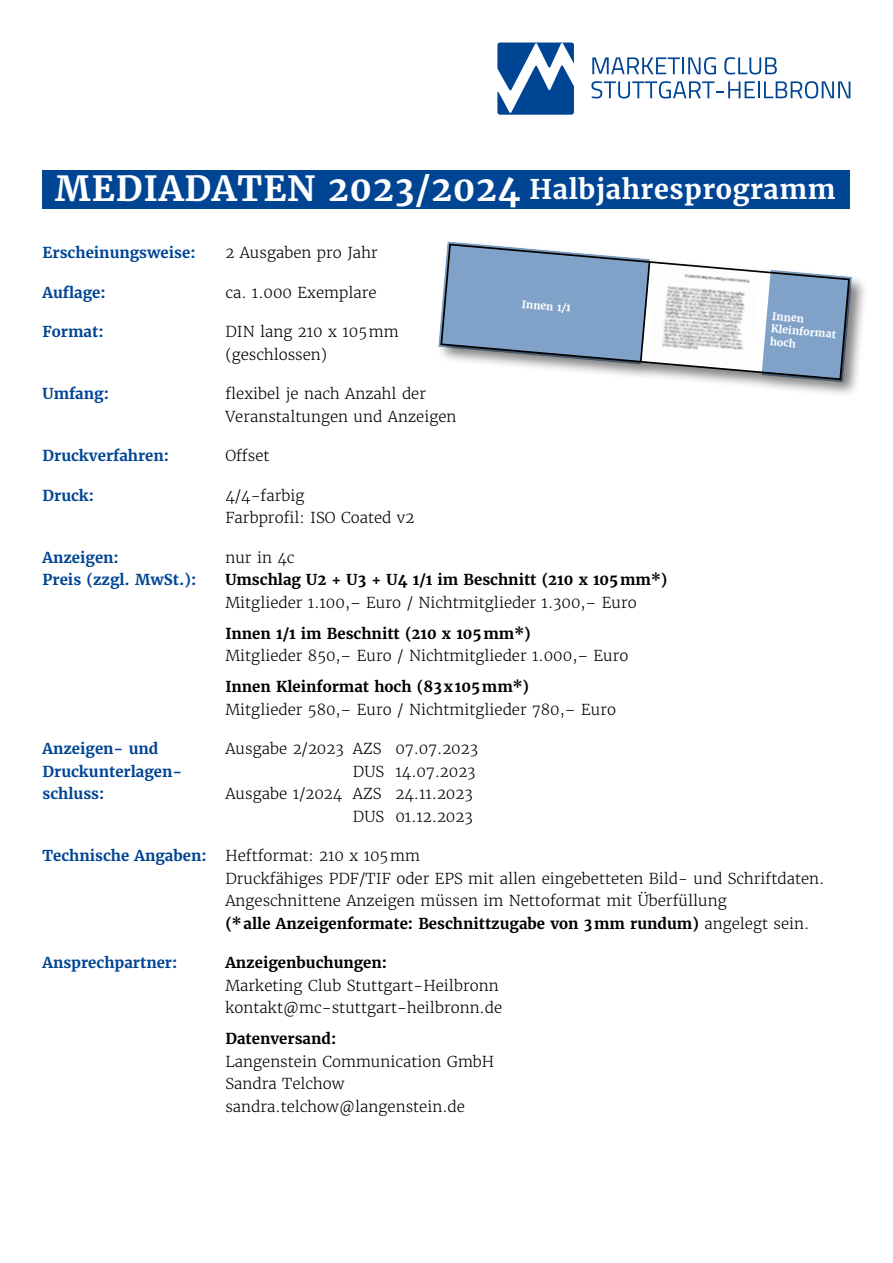
<style>
.page{position:relative;width:893px;height:1263px;background:#fff}
.page>*{position:absolute;margin:0;border:0;box-sizing:border-box;transform-origin:0 0}
.t1{font:700 34.5px "Merriweather";letter-spacing:.03em;color:#fff}
.t2{font:300 15px/22.5px "Merriweather";color:#000}
.t3{font:700 15px "Merriweather";color:#004594}
.t4{font:700 15px "Merriweather";color:#000}
.t5{font:700 10.5px/12.6px "Merriweather";color:#fff}
.s1{font-size:27px}
.s2{font-weight:700;color:#004594}
.s3{font-weight:700}
</style>
<div class="page">
<div style="left:43px;top:170px;width:807px;height:38px;background:#004594"></div>
<div style="left:436px;top:240px;width:432px;height:158px;background:#000;opacity:.5"></div>
<svg style="left:439px;top:243px;width:412px;height:138px"></svg>
<svg style="left:438px;top:241px;width:213px;height:124px;background:#8ca6c5"></svg>
<svg style="left:761px;top:270px;width:91px;height:112px;background:#849ebd"></svg>
<svg style="left:497px;top:43px;width:77px;height:72px"></svg>
<svg style="left:592px;top:57px;width:124px;height:18px"></svg>
<svg style="left:724px;top:57px;width:53px;height:18px"></svg>
<svg style="left:591px;top:81px;width:259px;height:18px"></svg>
<img style="left:649px;top:264px;width:110px;height:106px">
<h1 class="t1" style="left:55px;top:166px;width:782px">MEDIADATEN 2023/2024 <span class="s1">Halbjahresprogramm</span></h1>
<p class="t3" style="left:43px;top:243px;width:155px">Erscheinungsweise:</p>
<p class="t2" style="left:225px;top:242px;width:154px">2 Ausgaben pro Jahr</p>
<p class="t3" style="left:43px;top:283px;width:65px">Auflage:</p>
<p class="t2" style="left:225px;top:281px;width:153px">ca. 1.000 Exemplare</p>
<p class="t3" style="left:43px;top:322px;width:63px">Format:</p>
<p class="t2" style="left:225px;top:321px;width:175px">DIN lang 210 x 105mm (geschlossen)</p>
<p class="t3" style="left:43px;top:384px;width:68px">Umfang:</p>
<p class="t2" style="left:225px;top:383px;width:233px">flexibel je nach Anzahl der<br>Veranstaltungen und Anzeigen</p>
<p class="t3" style="left:43px;top:446px;width:128px">Druckverfahren:</p>
<p class="t2" style="left:225px;top:445px;width:46px">Offset</p>
<p class="t3" style="left:43px;top:486px;width:53px">Druck:</p>
<p class="t2" style="left:225px;top:484px;width:190px">4/4-farbig<br>Farbprofil: ISO Coated v2</p>
<p class="t3" style="left:43px;top:548px;width:78px">Anzeigen:</p>
<p class="t2" style="left:225px;top:546px;width:71px">nur in 4c</p>
<p class="t3" style="left:43px;top:570px;width:155px">Preis (zzgl. MwSt.):</p>
<p class="t4" style="left:225px;top:570px;width:443px">Umschlag U2 + U3 + U4 1/1 im Beschnitt (210 x 105mm*)</p>
<p class="t2" style="left:225px;top:591px;width:413px">Mitglieder 1.100,– Euro / Nichtmitglieder 1.300,– Euro</p>
<p class="t4" style="left:225px;top:624px;width:307px">Innen 1/1 im Beschnitt (210 x 105mm*)</p>
<p class="t2" style="left:225px;top:645px;width:405px">Mitglieder 850,– Euro / Nichtmitglieder 1.000,– Euro</p>
<p class="t4" style="left:225px;top:677px;width:305px">Innen Kleinformat hoch (83x105mm*)</p>
<p class="t2" style="left:225px;top:698px;width:392px">Mitglieder 580,– Euro / Nichtmitglieder 780,– Euro</p>
<p class="t3" style="left:43px;top:739px;width:117px">Anzeigen- und</p>
<p class="t2" style="left:225px;top:738px;width:254px">Ausgabe 2/2023 AZS 07.07.2023</p>
<p class="t3" style="left:43px;top:762px;width:141px">Druckunterlagen-</p>
<p class="t2" style="left:353px;top:760px;width:124px">DUS 14.07.2023</p>
<p class="t3" style="left:43px;top:784px;width:63px">schluss:</p>
<p class="t2" style="left:225px;top:783px;width:249px;text-align:right">Ausgabe 1/2024 AZS 24.11.2023<br>DUS 01.12.2023</p>
<p class="t2" style="left:225px;top:845px;width:600px;text-indent:-183px"><span class="s2">Technische Angaben:</span> Heftformat: 210 x 105mm<br>Druckfähiges PDF/TIF oder EPS mit allen eingebetteten Bild- und Schriftdaten.<br>Angeschnittene Anzeigen müssen im Nettoformat mit Überfüllung<br><span class="s3">(*alle Anzeigenformate: Beschnittzugabe von 3mm rundum)</span> angelegt sein.</p>
<p class="t3" style="left:43px;top:953px;width:136px">Ansprechpartner:</p>
<p class="t4" style="left:225px;top:953px;width:163px">Anzeigenbuchungen:</p>
<p class="t2" style="left:225px;top:974px;width:278px">Marketing Club Stuttgart-Heilbronn kontakt@mc-stuttgart-heilbronn.de</p>
<p class="t4" style="left:225px;top:1029px;width:112px">Datenversand:</p>
<p class="t2" style="left:225px;top:1050px;width:270px">Langenstein Communication GmbH<br>Sandra Telchow sandra.telchow@langenstein.de</p>
<p class="t5" style="left:522px;top:297px;width:51px;rotate:5deg">Innen 1/1</p>
<p class="t5" style="left:773px;top:310px;width:67px;rotate:5deg">Innen<br>Kleinformat hoch</p>
</div>
